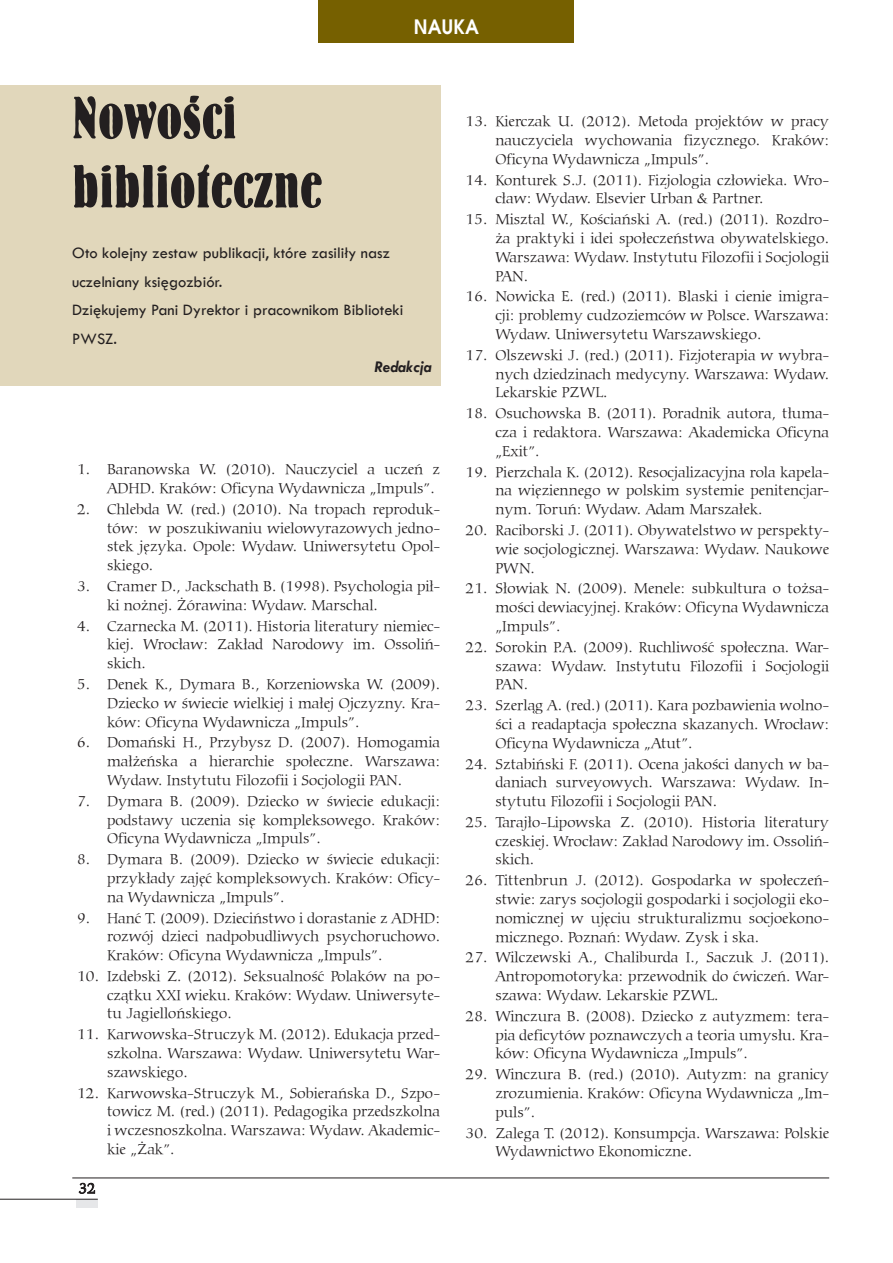
<style>
.page{position:relative;width:893px;height:1263px;background:#fff}
.page>*{position:absolute;margin:0;border:0;box-sizing:border-box;transform-origin:0 0}
.t1{font:51px/69px "Bernhard Bd Cn PL";color:#231f20}
.t2{font:700 19.5px "Avalon";color:#fff;scale:.96 1}
.t3{font:16.5px/28.5px "Tw Cen";color:#231f20}
.t4{font:italic 700 16.5px "Tw Cen";color:#231f20}
.t5{font:15px/18.8px "Bitstream Carmina Lt AT";color:#231f20;text-align:justify}
</style>
<div class="page">
<div style="left:319px;top:0;width:255px;height:43px;background:#766000"></div>
<hr style="left:72px;top:1178px;width:757px;height:1px;background:#231f20">
<div style="left:77px;top:1199px;width:21px;height:9px;background:#e6e7e9"></div>
<hr style="left:0;top:1199px;width:98px;height:1px;background:#231f20">
<svg style="left:79px;top:1183px;width:16px;height:11px"></svg>
<div style="left:0;top:85px;width:440px;height:301px;background:#e1d7bb"></div>
<h2 class="t2" style="left:414px;top:14px;width:69px">NAUKA</h2>
<h1 class="t1" style="left:72px;top:83px;width:251px">Nowości biblioteczne</h1>
<p class="t3" style="left:72px;top:238px;width:333px">Oto kolejny zestaw publikacji, które zasiliły nasz uczelniany księgozbiór.<br>Dziękujemy Pani Dyrektor i pracownikom Biblioteki PWSZ.</p>
<p class="t4" style="left:375px;top:357px;width:59px">Redakcja</p>
<p class="t5" style="left:107px;top:460px;width:335px;text-indent:-30px">1. Baranowska W. (2010). Nauczyciel a uczeń z<br>ADHD. Kraków: Oficyna Wydawnicza „Impuls”.</p>
<p class="t5" style="left:107px;top:500px;width:335px;text-indent:-30px">2. Chlebda W. (red.) (2010). Na tropach reproduk&shy;tów: w poszukiwaniu wielowyrazowych jedno&shy;stek języka. Opole: Wydaw. Uniwersytetu Opol&shy;skiego.</p>
<p class="t5" style="left:107px;top:577px;width:335px;text-indent:-30px">3. Cramer D., Jackschath B. (1998). Psychologia pił&shy;ki nożnej. Żórawina: Wydaw. Marschal.</p>
<p class="t5" style="left:107px;top:617px;width:335px;text-indent:-30px">4. Czarnecka M. (2011). Historia literatury niemiec&shy;kiej. Wrocław: Zakład Narodowy im. Ossoliń&shy;skich.</p>
<p class="t5" style="left:107px;top:675px;width:335px;text-indent:-30px">5. Denek K., Dymara B., Korzeniowska W. (2009).<br>Dziecko w świecie wielkiej i małej Ojczyzny. Kra&shy;ków: Oficyna Wydawnicza „Impuls”.</p>
<p class="t5" style="left:107px;top:734px;width:335px;text-indent:-30px">6. Domański H., Przybysz D. (2007). Homogamia małżeńska a hierarchie społeczne. Warszawa:<br>Wydaw. Instytutu Filozofii i Socjologii PAN.</p>
<p class="t5" style="left:107px;top:792px;width:335px;text-indent:-30px">7. Dymara B. (2009). Dziecko w świecie edukacji: podstawy uczenia się kompleksowego. Kraków:<br>Oficyna Wydawnicza „Impuls”.</p>
<p class="t5" style="left:107px;top:850px;width:335px;text-indent:-30px">8. Dymara B. (2009). Dziecko w świecie edukacji: przykłady zajęć kompleksowych. Kraków: Oficy&shy;na Wydawnicza „Impuls”.</p>
<p class="t5" style="left:107px;top:909px;width:335px;text-indent:-30px">9. Hanć T. (2009). Dzieciństwo i dorastanie z ADHD: rozwój dzieci nadpobudliwych psychoruchowo.<br>Kraków: Oficyna Wydawnicza „Impuls”.</p>
<p class="t5" style="left:107px;top:967px;width:335px;text-indent:-30px">10. Izdebski Z. (2012). Seksualność Polaków na po&shy;czątku XXI wieku. Kraków: Wydaw. Uniwersyte&shy;tu Jagiellońskiego.</p>
<p class="t5" style="left:107px;top:1025px;width:335px;text-indent:-30px">11. Karwowska-Struczyk M. (2012). Edukacja przed&shy;szkolna. Warszawa: Wydaw. Uniwersytetu War&shy;szawskiego.</p>
<p class="t5" style="left:107px;top:1084px;width:335px;text-indent:-30px">12. Karwowska-Struczyk M., Sobierańska D., Szpo&shy;towicz M. (red.) (2011). Pedagogika przedszkolna i wczesnoszkolna. Warszawa: Wydaw. Akademic&shy;kie „Żak”.</p>
<p class="t5" style="left:78px;top:1179px;width:19px">32</p>
<p class="t5" style="left:495px;top:113px;width:335px;text-indent:-30px">13. Kierczak U. (2012). Metoda projektów w pracy nauczyciela wychowania fizycznego. Kraków:<br>Oficyna Wydawnicza „Impuls”.</p>
<p class="t5" style="left:495px;top:171px;width:335px;text-indent:-30px">14. Konturek S.J. (2011). Fizjologia człowieka. Wro&shy;cław: Wydaw. Elsevier Urban &amp; Partner.</p>
<p class="t5" style="left:495px;top:211px;width:335px;text-indent:-30px">15. Misztal W., Kościański A. (red.) (2011). Rozdro&shy;ża praktyki i idei społeczeństwa obywatelskiego.<br>Warszawa: Wydaw. Instytutu Filozofii i Socjologii PAN.</p>
<p class="t5" style="left:495px;top:288px;width:335px;text-indent:-30px">16. Nowicka E. (red.) (2011). Blaski i cienie imigra&shy;cji: problemy cudzoziemców w Polsce. Warszawa:<br>Wydaw. Uniwersytetu Warszawskiego.</p>
<p class="t5" style="left:495px;top:346px;width:335px;text-indent:-30px">17. Olszewski J. (red.) (2011). Fizjoterapia w wybra&shy;nych dziedzinach medycyny. Warszawa: Wydaw.<br>Lekarskie PZWL.</p>
<p class="t5" style="left:495px;top:404px;width:335px;text-indent:-30px">18. Osuchowska B. (2011). Poradnik autora, tłuma&shy;cza i redaktora. Warszawa: Akademicka Oficyna „Exit”.</p>
<p class="t5" style="left:495px;top:463px;width:335px;text-indent:-30px">19. Pierzchala K. (2012). Resocjalizacyjna rola kapela&shy;na więziennego w polskim systemie penitencjar&shy;nym. Toruń: Wydaw. Adam Marszałek.</p>
<p class="t5" style="left:495px;top:521px;width:335px;text-indent:-30px">20. Raciborski J. (2011). Obywatelstwo w perspekty&shy;wie socjologicznej. Warszawa: Wydaw. Naukowe PWN.</p>
<p class="t5" style="left:495px;top:580px;width:335px;text-indent:-30px">21. Słowiak N. (2009). Menele: subkultura o tożsa&shy;mości dewiacyjnej. Kraków: Oficyna Wydawnicza „Impuls”.</p>
<p class="t5" style="left:495px;top:638px;width:335px;text-indent:-30px">22. Sorokin P.A. (2009). Ruchliwość społeczna. War&shy;szawa: Wydaw. Instytutu Filozofii i Socjologii PAN.</p>
<p class="t5" style="left:495px;top:696px;width:335px;text-indent:-30px">23. Szerląg A. (red.) (2011). Kara pozbawienia wolno&shy;ści a readaptacja społeczna skazanych. Wrocław:<br>Oficyna Wydawnicza „Atut”.</p>
<p class="t5" style="left:495px;top:755px;width:335px;text-indent:-30px">24. Sztabiński F. (2011). Ocena jakości danych w ba&shy;daniach surveyowych. Warszawa: Wydaw. In&shy;stytutu Filozofii i Socjologii PAN.</p>
<p class="t5" style="left:495px;top:813px;width:335px;text-indent:-30px">25. Tarajło-Lipowska Z. (2010). Historia literatury czeskiej. Wrocław: Zakład Narodowy im. Ossoliń&shy;skich.</p>
<p class="t5" style="left:495px;top:871px;width:335px;text-indent:-30px">26. Tittenbrun J. (2012). Gospodarka w społeczeń&shy;stwie: zarys socjologii gospodarki i socjologii eko&shy;nomicznej w ujęciu strukturalizmu socjoekono&shy;micznego. Poznań: Wydaw. Zysk i ska.</p>
<p class="t5" style="left:495px;top:949px;width:335px;text-indent:-30px">27. Wilczewski A., Chaliburda I., Saczuk J. (2011).<br>Antropomotoryka: przewodnik do ćwiczeń. War&shy;szawa: Wydaw. Lekarskie PZWL.</p>
<p class="t5" style="left:495px;top:1007px;width:335px;text-indent:-30px">28. Winczura B. (2008). Dziecko z autyzmem: tera&shy;pia deficytów poznawczych a teoria umysłu. Kra&shy;ków: Oficyna Wydawnicza „Impuls”.</p>
<p class="t5" style="left:495px;top:1065px;width:335px;text-indent:-30px">29. Winczura B. (red.) (2010). Autyzm: na granicy zrozumienia. Kraków: Oficyna Wydawnicza „Im&shy;puls”.</p>
<p class="t5" style="left:495px;top:1124px;width:335px;text-indent:-30px">30. Zalega T. (2012). Konsumpcja. Warszawa: Polskie<br>Wydawnictwo Ekonomiczne.</p>
</div>
